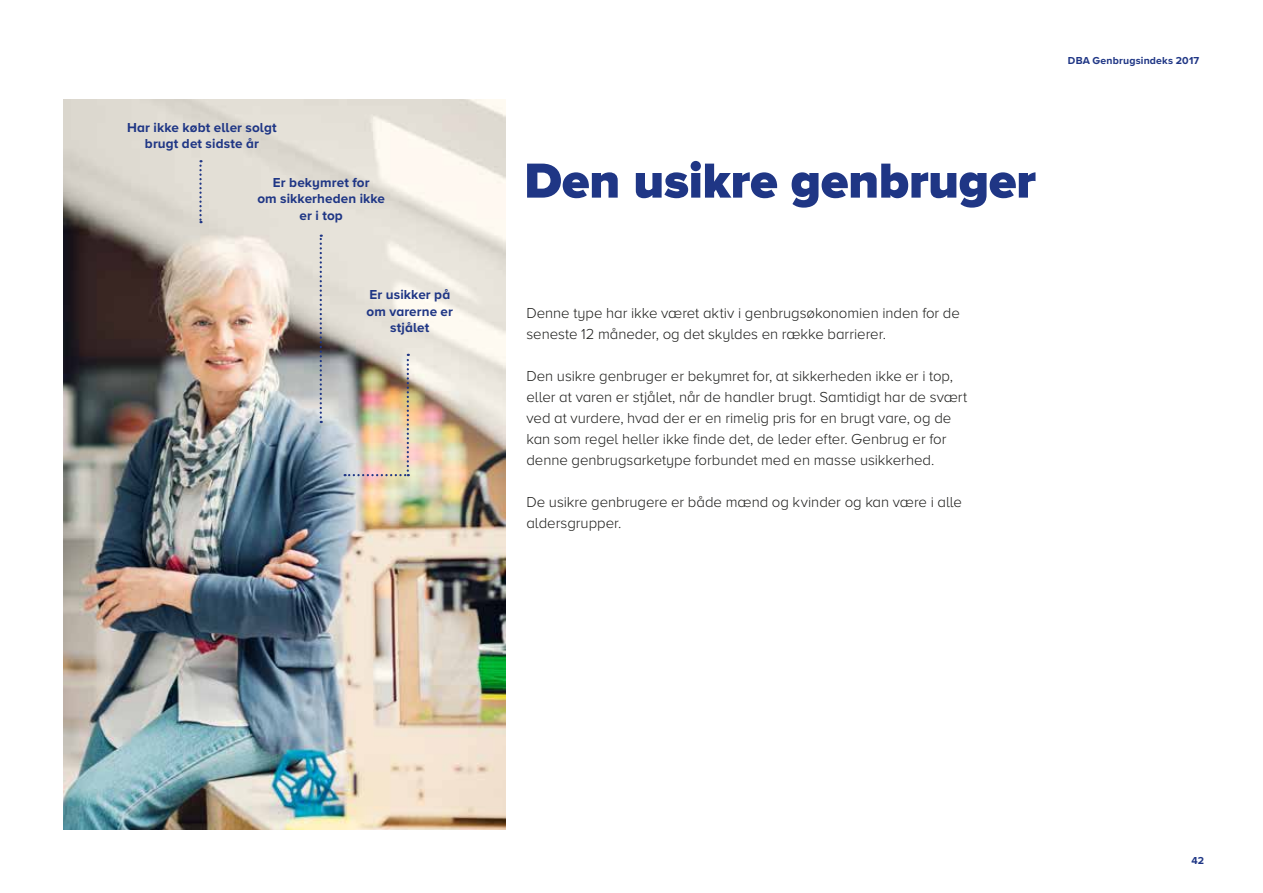
<style>
.page{position:relative;width:1263px;height:893px;background:#fff}
.page>*{position:absolute;margin:0;border:0;box-sizing:border-box;transform-origin:0 0}
.t1{font:900 51px "Proxima Nova A";letter-spacing:-.005em;color:#1f3685}
.t2{font:300 15px/21px "Proxima Nova A";letter-spacing:-.005em;color:#1d1d1b}
.t3{font:700 13.5px/16.5px "Proxima Nova A";letter-spacing:.01em;color:#1f3685;text-align:center}
.t4{font:700 10.5px "Proxima Nova A";letter-spacing:.015em;color:#1f3685}
</style>
<div class="page">
<img style="left:64px;top:99px;width:441px;height:730px">
<img style="left:345px;top:354px;width:64px;height:122px">
<svg style="left:320px;top:235px;width:2px;height:188px"></svg>
<svg style="left:199px;top:160px;width:3px;height:63px"></svg>
<p class="t3" style="left:127px;top:119px;width:151px">Har ikke købt eller solgt brugt det sidste år</p>
<p class="t3" style="left:257px;top:174px;width:129px">Er bekymret for<br>om sikkerheden ikke er i top</p>
<p class="t3" style="left:367px;top:286px;width:88px">Er usikker på om varerne er stjålet</p>
<p class="t4" style="left:1068px;top:52px;width:133px">DBA Genbrugsindeks 2017</p>
<h1 class="t1" style="left:524px;top:143px;width:513px">Den usikre genbruger</h1>
<p class="t2" style="left:526px;top:302px;width:435px">Denne type har ikke været aktiv i genbrugsøkonomien inden for de seneste 12 måneder, og det skyldes en række barrierer.</p>
<p class="t2" style="left:526px;top:365px;width:442px">Den usikre genbruger er bekymret for, at sikkerheden ikke er i top, eller at varen er stjålet, når de handler brugt. Samtidigt har de svært ved at vurdere, hvad der er en rimelig pris for en brugt vare, og de kan som regel heller ikke finde det, de leder efter. Genbrug er for denne genbrugsarketype forbundet med en masse usikkerhed.</p>
<p class="t2" style="left:526px;top:491px;width:437px">De usikre genbrugere er både mænd og kvinder og kan være i alle aldersgrupper.</p>
<p class="t4" style="left:1191px;top:853px;width:14px">42</p>
</div>
